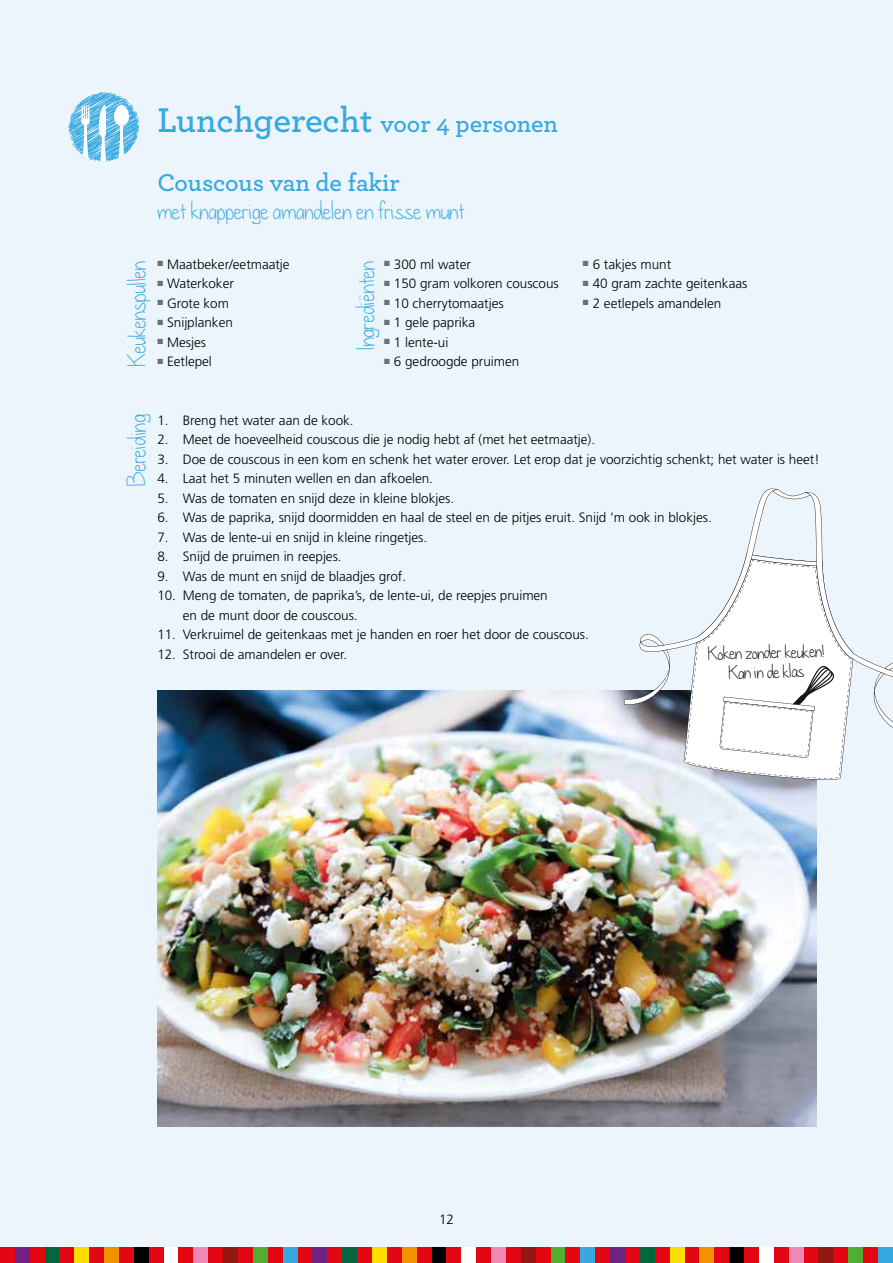
<style>
.page{position:relative;width:893px;height:1263px;background:#ecf4fc}
.page>*{position:absolute;margin:0;border:0;box-sizing:border-box;transform-origin:0 0}
.t1{font:600 25.5px "Archer";color:#36a9e1}
.t2{font:24px "dandelioninthespring";letter-spacing:.01em;color:#36a9e1}
.t3{font:18px/19.5px "dandelioninthespring";color:#000;text-align:center}
.t4{font:300 13.5px/19.5px "Frutiger";color:#000}
.s1{font-size:36px}
</style>
<div class="page">
<img style="left:157px;top:690px;width:659px;height:436px">
<div style="left:0;top:1248px;width:15px;height:15px;background:#e30613"></div>
<div style="left:15px;top:1248px;width:15px;height:15px;background:#702283"></div>
<div style="left:30px;top:1248px;width:15px;height:15px;background:#e30613"></div>
<div style="left:45px;top:1248px;width:14px;height:15px;background:#04663f"></div>
<div style="left:59px;top:1248px;width:15px;height:15px;background:#e30613"></div>
<div style="left:74px;top:1248px;width:15px;height:15px;background:#fd0"></div>
<div style="left:89px;top:1248px;width:15px;height:15px;background:#e30613"></div>
<div style="left:104px;top:1248px;width:15px;height:15px;background:#f39200"></div>
<div style="left:119px;top:1248px;width:15px;height:15px;background:#e30613"></div>
<div style="left:134px;top:1248px;width:15px;height:15px;background:#000"></div>
<div style="left:149px;top:1248px;width:15px;height:15px;background:#e30613"></div>
<div style="left:164px;top:1248px;width:15px;height:15px;background:#fff"></div>
<div style="left:179px;top:1248px;width:14px;height:15px;background:#e30613"></div>
<div style="left:193px;top:1248px;width:15px;height:15px;background:#f088b6"></div>
<div style="left:208px;top:1248px;width:15px;height:15px;background:#e30613"></div>
<div style="left:223px;top:1248px;width:15px;height:15px;background:#931813"></div>
<div style="left:238px;top:1248px;width:15px;height:15px;background:#e30613"></div>
<div style="left:253px;top:1248px;width:15px;height:15px;background:#52ae32"></div>
<div style="left:268px;top:1248px;width:15px;height:15px;background:#e30613"></div>
<div style="left:283px;top:1248px;width:15px;height:15px;background:#36a9e1"></div>
<div style="left:298px;top:1248px;width:14px;height:15px;background:#e30613"></div>
<div style="left:312px;top:1248px;width:15px;height:15px;background:#702283"></div>
<div style="left:327px;top:1248px;width:15px;height:15px;background:#e30613"></div>
<div style="left:342px;top:1248px;width:15px;height:15px;background:#04663f"></div>
<div style="left:357px;top:1248px;width:15px;height:15px;background:#e30613"></div>
<div style="left:372px;top:1248px;width:15px;height:15px;background:#fd0"></div>
<div style="left:387px;top:1248px;width:15px;height:15px;background:#e30613"></div>
<div style="left:402px;top:1248px;width:15px;height:15px;background:#f39200"></div>
<div style="left:417px;top:1248px;width:15px;height:15px;background:#e30613"></div>
<div style="left:432px;top:1248px;width:14px;height:15px;background:#000"></div>
<div style="left:446px;top:1248px;width:15px;height:15px;background:#e30613"></div>
<div style="left:461px;top:1248px;width:15px;height:15px;background:#fff"></div>
<div style="left:476px;top:1248px;width:15px;height:15px;background:#e30613"></div>
<div style="left:491px;top:1248px;width:15px;height:15px;background:#f088b6"></div>
<div style="left:506px;top:1248px;width:15px;height:15px;background:#e30613"></div>
<div style="left:521px;top:1248px;width:15px;height:15px;background:#931813"></div>
<div style="left:536px;top:1248px;width:15px;height:15px;background:#e30613"></div>
<div style="left:551px;top:1248px;width:14px;height:15px;background:#52ae32"></div>
<div style="left:565px;top:1248px;width:15px;height:15px;background:#e30613"></div>
<div style="left:580px;top:1248px;width:15px;height:15px;background:#36a9e1"></div>
<div style="left:595px;top:1248px;width:15px;height:15px;background:#e30613"></div>
<div style="left:610px;top:1248px;width:15px;height:15px;background:#702283"></div>
<div style="left:625px;top:1248px;width:15px;height:15px;background:#e30613"></div>
<div style="left:640px;top:1248px;width:15px;height:15px;background:#04663f"></div>
<div style="left:655px;top:1248px;width:15px;height:15px;background:#e30613"></div>
<div style="left:670px;top:1248px;width:15px;height:15px;background:#fd0"></div>
<div style="left:685px;top:1248px;width:14px;height:15px;background:#e30613"></div>
<div style="left:699px;top:1248px;width:15px;height:15px;background:#f39200"></div>
<div style="left:714px;top:1248px;width:15px;height:15px;background:#e30613"></div>
<div style="left:729px;top:1248px;width:15px;height:15px;background:#000"></div>
<div style="left:744px;top:1248px;width:15px;height:15px;background:#e30613"></div>
<div style="left:759px;top:1248px;width:15px;height:15px;background:#fff"></div>
<div style="left:774px;top:1248px;width:15px;height:15px;background:#e30613"></div>
<div style="left:789px;top:1248px;width:15px;height:15px;background:#f088b6"></div>
<div style="left:804px;top:1248px;width:14px;height:15px;background:#e30613"></div>
<div style="left:818px;top:1248px;width:15px;height:15px;background:#931813"></div>
<div style="left:833px;top:1248px;width:15px;height:15px;background:#e30613"></div>
<div style="left:848px;top:1248px;width:15px;height:15px;background:#52ae32"></div>
<div style="left:863px;top:1248px;width:15px;height:15px;background:#e30613"></div>
<div style="left:878px;top:1248px;width:15px;height:15px;background:#36a9e1"></div>
<svg style="left:68px;top:92px;width:71px;height:70px"></svg>
<svg style="left:624px;top:488px;width:269px;height:297px"></svg>
<h1 class="t1" style="left:157px;top:104px;width:402px"><span class="s1">Lunchgerecht</span> voor 4 personen</h1>
<h1 class="t1" style="left:157px;top:163px;width:244px">Couscous van de fakir</h1>
<h2 class="t2" style="left:157px;top:194px;width:309px">met knapperige amandelen en frisse munt</h2>
<p class="t4" style="left:384px;top:254px;width:88px"><sup>■</sup> 300 ml water</p>
<p class="t4" style="left:384px;top:274px;width:176px"><sup>■</sup> 150 gram volkoren couscous</p>
<p class="t4" style="left:384px;top:293px;width:121px"><sup>■</sup> 10 cherrytomaatjes</p>
<p class="t4" style="left:384px;top:313px;width:93px"><sup>■</sup> 1 gele paprika</p>
<p class="t4" style="left:384px;top:332px;width:66px"><sup>■</sup> 1 lente-ui</p>
<p class="t4" style="left:384px;top:352px;width:137px"><sup>■</sup> 6 gedroogde pruimen</p>
<p class="t4" style="left:157px;top:254px;width:134px"><sup>■</sup> Maatbeker/eetmaatje</p>
<p class="t4" style="left:157px;top:274px;width:78px"><sup>■</sup> Waterkoker</p>
<p class="t4" style="left:157px;top:293px;width:73px"><sup>■</sup> Grote kom</p>
<p class="t4" style="left:157px;top:313px;width:77px"><sup>■</sup> Snijplanken</p>
<p class="t4" style="left:157px;top:332px;width:50px"><sup>■</sup> Mesjes</p>
<p class="t4" style="left:157px;top:352px;width:56px"><sup>■</sup> Eetlepel</p>
<h2 class="t2" style="left:350px;top:350px;width:91px;rotate:-90deg">Ingrediënten</h2>
<h2 class="t2" style="left:121px;top:366px;width:107px;rotate:-90deg">Keukenspullen</h2>
<p class="t4" style="left:583px;top:254px;width:90px"><sup>■</sup> 6 takjes munt</p>
<p class="t4" style="left:583px;top:274px;width:166px"><sup>■</sup> 40 gram zachte geitenkaas</p>
<p class="t4" style="left:583px;top:293px;width:140px"><sup>■</sup> 2 eetlepels amandelen</p>
<p class="t4" style="left:157px;top:410px;width:198px">1. Breng het water aan de kook.</p>
<p class="t4" style="left:157px;top:430px;width:439px">2. Meet de hoeveelheid couscous die je nodig hebt af (met het eetmaatje).</p>
<p class="t4" style="left:157px;top:449px;width:664px">3. Doe de couscous in een kom en schenk het water erover. Let erop dat je voorzichtig schenkt; het water is heet!</p>
<p class="t4" style="left:157px;top:469px;width:277px">4. Laat het 5 minuten wellen en dan afkoelen.</p>
<p class="t4" style="left:157px;top:488px;width:298px">5. Was de tomaten en snijd deze in kleine blokjes.</p>
<p class="t4" style="left:157px;top:508px;width:556px">6. Was de paprika, snijd doormidden en haal de steel en de pitjes eruit. Snijd ‘m ook in blokjes.</p>
<p class="t4" style="left:157px;top:527px;width:271px">7. Was de lente-ui en snijd in kleine ringetjes.</p>
<p class="t4" style="left:157px;top:547px;width:186px">8. Snijd de pruimen in reepjes.</p>
<p class="t4" style="left:157px;top:566px;width:250px">9. Was de munt en snijd de blaadjes grof.</p>
<p class="t4" style="left:183px;top:586px;width:366px;text-indent:-26px">10. Meng de tomaten, de paprika’s, de lente-ui, de reepjes pruimen en de munt door de couscous.</p>
<p class="t4" style="left:157px;top:625px;width:433px">11. Verkruimel de geitenkaas met je handen en roer het door de couscous.</p>
<p class="t4" style="left:157px;top:644px;width:191px">12. Strooi de amandelen er over.</p>
<h2 class="t2" style="left:121px;top:486px;width:73px;rotate:-90deg">Bereiding</h2>
<h3 class="t3" style="left:708px;top:643px;width:117px;rotate:-1deg">Koken zonder keuken!<br>Kan in de klas</h3>
<p class="t4" style="left:439px;top:1210px;width:16px">12</p>
</div>
